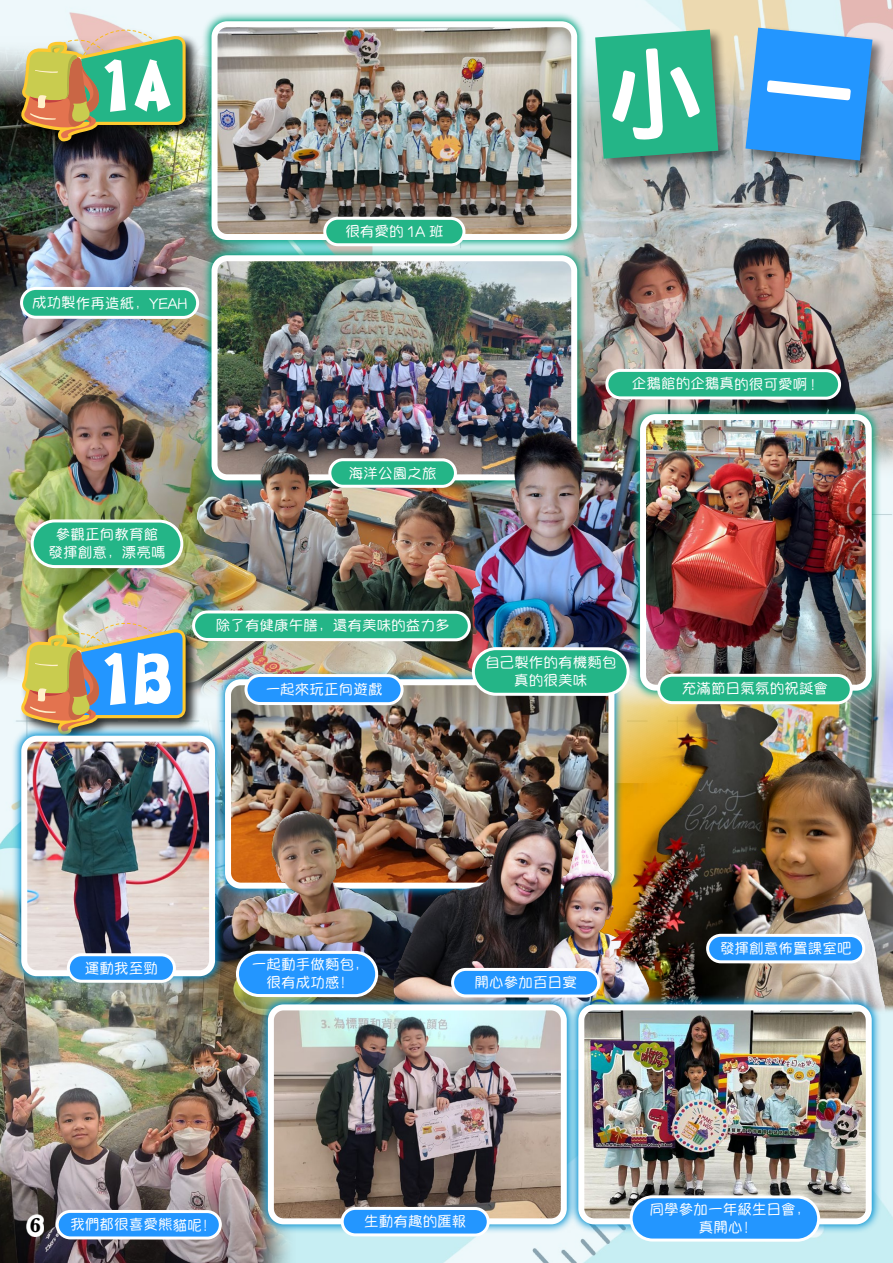
<style>
.page{position:relative;width:893px;height:1263px;background:#fff}
.page>*{position:absolute;margin:0;border:0;box-sizing:border-box;transform-origin:0 0}
.t1{font:75px "DF Ping Ju W7 WIN BF";color:#fff}
.t2{font:800 21px "M Sung HK";color:#000}
.t3{font:15px/18px "Yuppy SC";letter-spacing:-.025em;color:#fff;text-align:center}
</style>
<div class="page">
<img style="left:0;top:0;width:893px;height:1263px">
<img style="left:587px;top:36px;width:306px;height:444px">
<img style="left:0;top:35px;width:202px;height:298px">
<div style="left:20px;top:28px;width:180px;height:127px;background:#000;opacity:.8"></div>
<svg style="left:21px;top:27px;width:165px;height:114px;background:#84a673"></svg>
<img style="left:202px;top:11px;width:385px;height:234px">
<img style="left:215px;top:24px;width:359px;height:213px">
<div style="left:212px;top:21px;width:365px;height:219px;border:6px solid #fff;border-radius:13px"></div>
<img style="left:202px;top:245px;width:385px;height:164px">
<img style="left:215px;top:258px;width:359px;height:186px">
<div style="left:212px;top:255px;width:365px;height:225px;border:6px solid #fff;border-radius:13px"></div>
<img style="left:200px;top:444px;width:250px;height:256px">
<img style="left:450px;top:409px;width:180px;height:260px">
<img style="left:0;top:333px;width:236px;height:355px">
<div style="left:607px;top:370px;width:233px;height:28px;background:#24b587;border-radius:14px"></div>
<div style="left:605px;top:369px;width:236px;height:31px;border:3px solid #fff;border-radius:14px"></div>
<div style="left:22px;top:288px;width:176px;height:29px;background:#24b587;border-radius:14px"></div>
<div style="left:20px;top:287px;width:179px;height:32px;border:3px solid #fff;border-radius:14px"></div>
<div style="left:325px;top:218px;width:139px;height:27px;background:#24b587;border-radius:13px"></div>
<div style="left:323px;top:217px;width:142px;height:29px;border:3px solid #fff;border-radius:13px"></div>
<div style="left:330px;top:460px;width:125px;height:26px;background:#24b587;border-radius:13px"></div>
<div style="left:328px;top:458px;width:129px;height:30px;border:3px solid #fff;border-radius:13px"></div>
<div style="left:194px;top:612px;width:275px;height:28px;background:#24b587;border-radius:14px"></div>
<div style="left:192px;top:610px;width:279px;height:31px;border:3px solid #fff;border-radius:14px"></div>
<div style="left:32px;top:521px;width:150px;height:46px;background:#24b587;border-radius:23px"></div>
<div style="left:31px;top:519px;width:152px;height:49px;border:3px solid #fff;border-radius:23px"></div>
<img style="left:0;top:885px;width:299px;height:378px">
<div style="left:20px;top:621px;width:180px;height:127px;background:#000;opacity:.8"></div>
<img style="left:21px;top:620px;width:165px;height:106px">
<img style="left:599px;top:621px;width:294px;height:392px">
<img style="left:215px;top:669px;width:409px;height:146px">
<img style="left:228px;top:682px;width:379px;height:133px">
<div style="left:225px;top:679px;width:389px;height:210px;border:6px solid #fff;border-radius:13px"></div>
<img style="left:178px;top:806px;width:284px;height:275px">
<img style="left:11px;top:726px;width:214px;height:260px">
<img style="left:24px;top:739px;width:188px;height:234px">
<div style="left:21px;top:736px;width:194px;height:240px;border:6px solid #fff;border-radius:13px"></div>
<div style="left:473px;top:649px;width:155px;height:45px;background:#24b587;border-radius:23px"></div>
<div style="left:472px;top:647px;width:158px;height:49px;border:3px solid #fff;border-radius:23px"></div>
<img style="left:390px;top:815px;width:268px;height:179px">
<img style="left:630px;top:404px;width:251px;height:296px">
<img style="left:643px;top:417px;width:226px;height:271px">
<div style="left:640px;top:414px;width:232px;height:277px;border:6px solid #fff;border-radius:13px"></div>
<div style="left:659px;top:675px;width:192px;height:28px;background:#24b587;border-radius:14px"></div>
<div style="left:657px;top:674px;width:196px;height:30px;border:3px solid #fff;border-radius:14px"></div>
<img style="left:577px;top:994px;width:305px;height:240px">
<img style="left:581px;top:1007px;width:288px;height:214px">
<div style="left:578px;top:1004px;width:294px;height:220px;border:6px solid #fff;border-radius:13px"></div>
<img style="left:258px;top:994px;width:319px;height:240px">
<img style="left:271px;top:1007px;width:293px;height:214px">
<div style="left:268px;top:1004px;width:299px;height:220px;border:6px solid #fff;border-radius:13px"></div>
<div style="left:631px;top:1197px;width:188px;height:43px;background:#2396ff;border-radius:22px"></div>
<div style="left:630px;top:1195px;width:190px;height:47px;border:3px solid #fff;border-radius:22px"></div>
<div style="left:246px;top:675px;width:156px;height:29px;background:#2396ff;border-radius:14px"></div>
<div style="left:244px;top:674px;width:160px;height:31px;border:3px solid #fff;border-radius:14px"></div>
<div style="left:708px;top:935px;width:156px;height:27px;background:#2396ff;border-radius:13px"></div>
<div style="left:706px;top:934px;width:159px;height:29px;border:3px solid #fff;border-radius:13px"></div>
<div style="left:342px;top:1208px;width:146px;height:27px;background:#2396ff;border-radius:13px"></div>
<div style="left:341px;top:1207px;width:149px;height:29px;border:3px solid #fff;border-radius:13px"></div>
<div style="left:57px;top:1211px;width:163px;height:27px;background:#2396ff;border-radius:13px"></div>
<div style="left:56px;top:1210px;width:166px;height:29px;border:3px solid #fff;border-radius:13px"></div>
<div style="left:68px;top:955px;width:106px;height:26px;background:#2396ff;border-radius:13px"></div>
<div style="left:67px;top:953px;width:109px;height:30px;border:3px solid #fff;border-radius:13px"></div>
<div style="left:237px;top:952px;width:140px;height:44px;background:#2396ff;border-radius:22px"></div>
<div style="left:236px;top:951px;width:142px;height:46px;border:3px solid #fff;border-radius:22px"></div>
<div style="left:453px;top:969px;width:146px;height:27px;background:#2396ff;border-radius:13px"></div>
<div style="left:451px;top:968px;width:149px;height:29px;border:3px solid #fff;border-radius:13px"></div>
<div style="left:593px;top:28px;width:139px;height:144px;background:#000;opacity:.5"></div>
<div style="left:744px;top:26px;width:142px;height:148px;background:#000;opacity:.5"></div>
<svg style="left:26px;top:1214px;width:18px;height:23px"></svg>
<svg style="left:595px;top:29px;width:123px;height:130px;background:#35b48b"></svg>
<svg style="left:745px;top:28px;width:127px;height:133px;background:#3a99ee"></svg>
<h1 class="t1" style="left:96px;top:45px;width:76px">1A</h1>
<p class="t3" style="left:32px;top:294px;width:157px">成功製作再造紙，YEAH</p>
<p class="t3" style="left:345px;top:223px;width:100px">很有愛的 1A 班</p>
<p class="t3" style="left:631px;top:375px;width:185px">企鵝館的企鵝真的很可愛啊 !</p>
<p class="t3" style="left:48px;top:526px;width:119px">參觀正向教育館發揮創意，漂亮嗎</p>
<p class="t3" style="left:349px;top:465px;width:90px">海洋公園之旅</p>
<p class="t3" style="left:215px;top:617px;width:236px">除了有健康午膳，還有美味的益力多</p>
<h1 class="t1" style="left:96px;top:638px;width:76px">1B</h1>
<p class="t3" style="left:485px;top:654px;width:134px">自己製作的有機麪包真的很美味</p>
<p class="t3" style="left:265px;top:681px;width:119px">一起來玩正向遊戲</p>
<p class="t3" style="left:682px;top:680px;width:148px">充滿節日氣氛的祝誕會</p>
<p class="t3" style="left:85px;top:960px;width:75px">運動我至勁</p>
<p class="t3" style="left:252px;top:956px;width:119px">一起動手做麪包，很有成功感！</p>
<p class="t3" style="left:474px;top:974px;width:104px">開心參加百日宴</p>
<p class="t3" style="left:720px;top:940px;width:134px">發揮創意佈置課室吧</p>
<h2 class="t2" style="left:29px;top:1210px;width:13px">6</h2>
<p class="t3" style="left:70px;top:1216px;width:148px">我們都很喜愛熊貓呢！</p>
<p class="t3" style="left:364px;top:1213px;width:104px">生動有趣的匯報</p>
<p class="t3" style="left:649px;top:1201px;width:163px">同學參加一年級生日會，真開心！</p>
</div>
